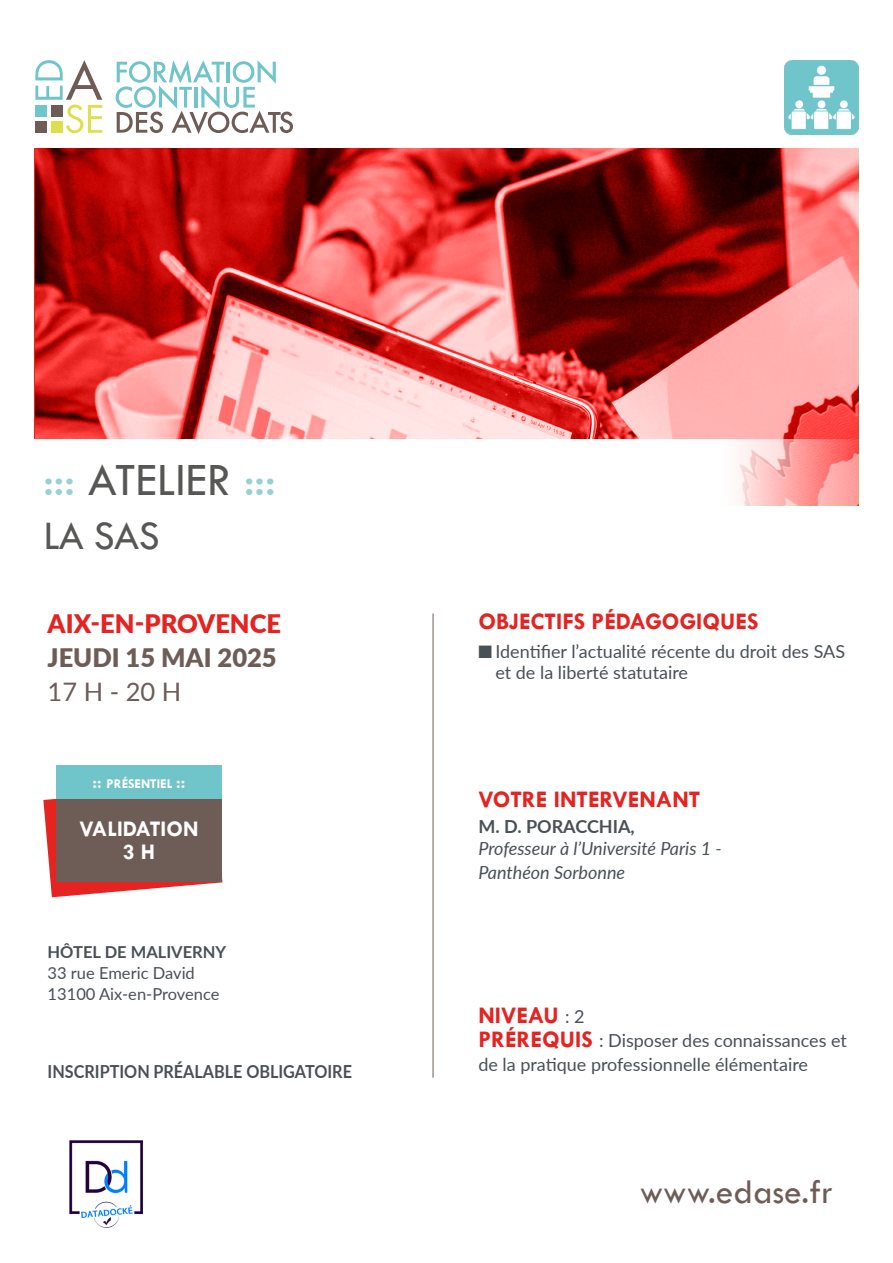
<style>
.page{position:relative;width:893px;height:1263px;background:#fff}
.page>*{position:absolute;margin:0;border:0;box-sizing:border-box;transform-origin:0 0}
.t1{font:48px "Tw Cen";color:#575756}
.t2{font:42px "Tw Cen";color:#575756}
.t3{font:35.25px "Tw Cen";color:#6e5d57}
.t4{font:900 25.5px "Lato";color:#e52321}
.t5{font:900 25.5px "Lato";color:#6e5d57}
.t6{font:25.5px "Lato";color:#6e5d57}
.t7{font:700 24px "Tw Cen";color:#e52321}
.t8{font:700 22.5px/22.5px "Tw Cen";color:#fff;text-align:center}
.t9{font:18px/21px "Lato";color:#485156}
.t10{font:italic 18px/24px "Lato";color:#485156}
.t11{font:700 18px "Lato";color:#485156;scale:.9 1}
.t12{font:700 18px "Lato";color:#485156}
.t13{font:16.5px/21px "Lato";color:#485156}
.t14{font:700 16.5px "Lato";color:#485156}
.t15{font:700 13.5px "Tw Cen";color:#fff}
.s1{color:#95d1d5}
.s2{font-size:18px}
.s3{font-family:"Lato";font-weight:400;font-size:18px;color:#485156}
.s4{font-family:"Tw Cen";font-weight:700;font-size:24px;color:#e52321}
</style>
<div class="page">
<svg style="left:35px;top:149px;width:823px;height:290px"></svg>
<svg style="left:35px;top:60px;width:67px;height:73px"></svg>
<div style="left:35px;top:105px;width:12px;height:12px;background:#70c5ca"></div>
<div style="left:51px;top:105px;width:12px;height:12px;background:#6e5d57"></div>
<div style="left:35px;top:121px;width:12px;height:12px;background:#6e5d57"></div>
<div style="left:51px;top:121px;width:12px;height:12px;background:#dddf4b"></div>
<svg style="left:116px;top:60px;width:177px;height:74px"></svg>
<svg style="left:43px;top:798px;width:179px;height:99px"></svg>
<div style="left:56px;top:798px;width:166px;height:84px;background:#6e5d57"></div>
<div style="left:56px;top:765px;width:166px;height:34px;background:#70c5ca"></div>
<hr style="left:433px;top:613px;width:1px;height:465px;background:#6e5d57">
<img style="left:69px;top:1140px;width:74px;height:88px">
<img style="left:785px;top:60px;width:74px;height:74px">
<h1 class="t1" style="left:43px;top:450px;width:234px"><span class="s1">:::</span> ATELIER <span class="s1">:::</span></h1>
<h2 class="t2" style="left:43px;top:510px;width:118px">LA SAS</h2>
<h3 class="t4" style="left:48px;top:604px;width:235px">AIX-EN-PROVENCE</h3>
<h3 class="t5" style="left:48px;top:638px;width:231px">JEUDI 15 MAI 2025</h3>
<h3 class="t6" style="left:48px;top:673px;width:135px">17 H - 20 H</h3>
<p class="t15" style="left:92px;top:776px;width:94px"><span class="s2">::</span> PRÉSENTIEL <span class="s2">::</span></p>
<p class="t8" style="left:79px;top:817px;width:121px">VALIDATION<br>3 H</p>
<p class="t14" style="left:48px;top:940px;width:180px">HÔTEL DE MALIVERNY</p>
<p class="t13" style="left:48px;top:962px;width:173px">33 rue Emeric David<br>13100 Aix-en-Provence</p>
<p class="t11" style="left:48px;top:1058px;width:340px">INSCRIPTION PRÉALABLE OBLIGATOIRE</p>
<h3 class="t7" style="left:478px;top:607px;width:282px">OBJECTIFS PÉDAGOGIQUES</h3>
<p class="t9" style="left:495px;top:641px;width:351px;text-indent:-17px">■ Identifier l’actualité récente du droit des SAS et de la liberté statutaire</p>
<h3 class="t7" style="left:478px;top:785px;width:223px">VOTRE INTERVENANT</h3>
<p class="t12" style="left:478px;top:813px;width:158px">M. D. PORACCHIA,</p>
<p class="t10" style="left:478px;top:835px;width:245px">Professeur à l’Université Paris 1 -<br>Panthéon Sorbonne</p>
<h3 class="t7" style="left:478px;top:1001px;width:108px">NIVEAU <span class="s3">: 2</span></h3>
<p class="t9" style="left:478px;top:1027px;width:370px;line-height:24px"><span class="s4">PRÉREQUIS</span> : Disposer des connaissances et de la pratique professionnelle élémentaire</p>
<h3 class="t3" style="left:640px;top:1170px;width:195px">www.edase.fr</h3>
</div>
